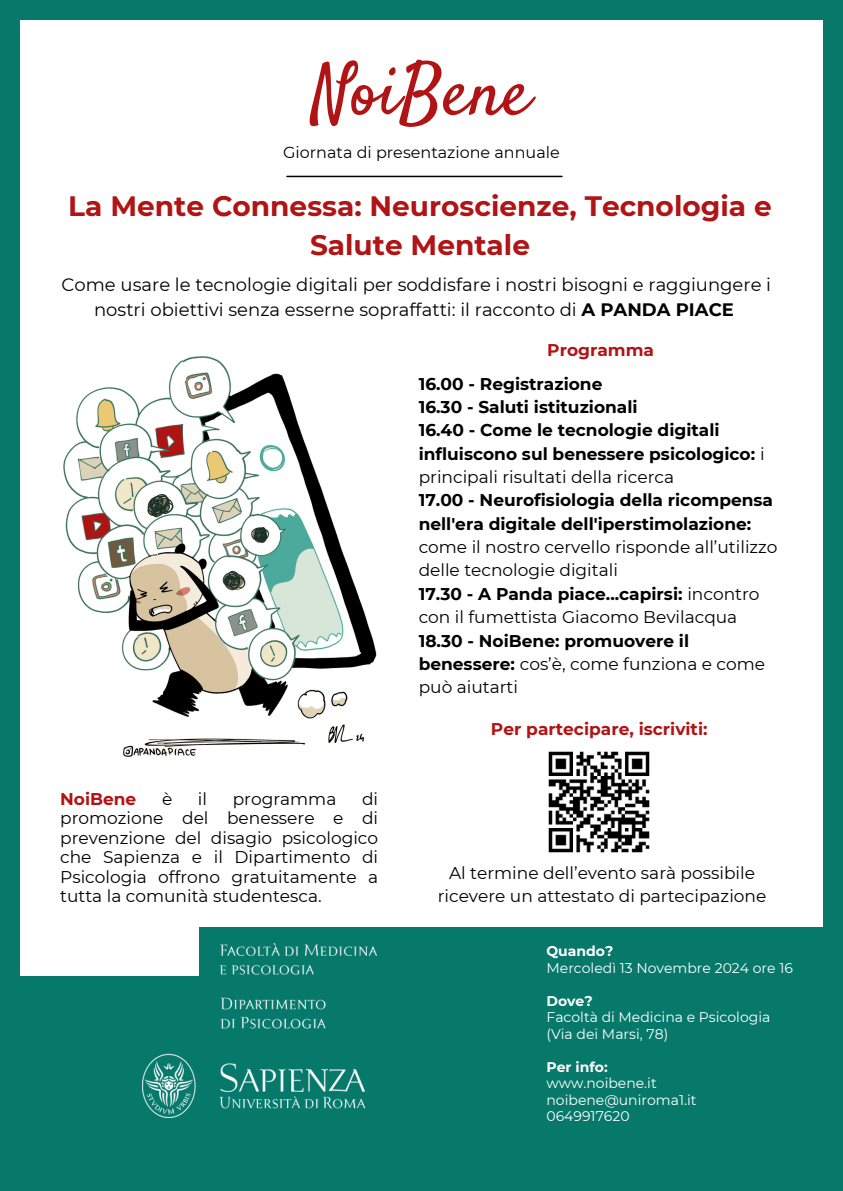
<style>
.page{position:relative;width:843px;height:1191px;background:#fff}
.page>*{position:absolute;margin:0;border:0;box-sizing:border-box;transform-origin:0 0}
.t1{font:72px "Satisfy";color:#b01415}
.t2{font:700 28px/39px "Montserrat";color:#b01415;text-align:center}
.t3{font:18px/24.8px "Montserrat";color:#000;text-align:center}
.t4{font:700 17px/23.3px "Montserrat";color:#000}
.t5{font:17px/19.5px "Montserrat";color:#000;text-align:justify}
.t6{font:700 17px "Montserrat";color:#b01415}
.t7{font:16px "Montserrat";color:#000}
.t8{font:14px "Montserrat";color:#fff}
.t9{font:700 14px "Montserrat";color:#fff}
.s1{font-weight:700}
.s2{font-weight:400}
</style>
<div class="page">
<div style="left:10px;top:0;width:832px;height:20px;background:#06796b"></div>
<div style="left:822px;top:15px;width:20px;height:998px;background:#06796b"></div>
<hr style="left:287px;top:176px;width:274px;height:1px;background:#000">
<div style="left:0;top:976px;width:206px;height:214px;background:#06796b"></div>
<div style="left:199px;top:926px;width:643px;height:264px;background:#06796b"></div>
<img style="left:63px;top:356px;width:314px;height:401px">
<div style="left:0;top:0;width:20px;height:994px;background:#06796b"></div>
<img style="left:548px;top:751px;width:102px;height:102px">
<img style="left:142px;top:943px;width:234px;height:174px">
<h4 class="t1" style="left:312px;top:46px;width:219px">NoiBene</h4>
<h3 class="t7" style="left:283px;top:143px;width:278px">Giornata di presentazione annuale</h3>
<p class="t2" style="left:68px;top:186px;width:704px">La Mente Connessa: Neuroscienze, Tecnologia e<br>Salute Mentale</p>
<h3 class="t3" style="left:62px;top:272px;width:710px">Come usare le tecnologie digitali per soddisfare i nostri bisogni e raggiungere i nostri obiettivi senza esserne sopraffatti: il racconto di <span class="s1">A PANDA PIACE</span></h3>
<p class="t6" style="left:547px;top:339px;width:108px">Programma</p>
<h4 class="t4" style="left:418px;top:372px;width:360px">16.00 - Registrazione<br>16.30 - Saluti istituzionali<br>16.40 - Come le tecnologie digitali influiscono sul benessere psicologico: <span class="s2">i principali risultati della ricerca<br></span>17.00 - Neurofisiologia della ricompensa nell'era digitale dell'iperstimolazione: <span class="s2">come il nostro cervello risponde all’utilizzo delle tecnologie digitali<br></span>17.30 - A Panda piace...capirsi: <span class="s2">incontro con il fumettista Giacomo Bevilacqua </span>18.30 - NoiBene: promuovere il benessere: <span class="s2">cos’è, come funziona e come può aiutarti</span></h4>
<h2 class="t6" style="left:60px;top:788px;width:78px">NoiBene</h2>
<h2 class="t5" style="left:162px;top:788px;width:12px">è</h2>
<h2 class="t5" style="left:198px;top:788px;width:11px">il</h2>
<h2 class="t5" style="left:233px;top:788px;width:105px">programma</h2>
<h2 class="t5" style="left:60px;top:788px;width:319px;text-indent:302px">di promozione del benessere e di prevenzione del disagio psicologico che Sapienza e il Dipartimento di Psicologia offrono gratuitamente a tutta la comunità studentesca.</h2>
<p class="t6" style="left:491px;top:718px;width:218px">Per partecipare, iscriviti:</p>
<h4 class="t5" style="left:437px;top:861px;width:330px;line-height:23.2px;text-align:center">Al termine dell’evento sarà possibile ricevere un attestato di partecipazione</h4>
<h4 class="t9" style="left:546px;top:942px;width:68px">Quando?</h4>
<p class="t8" style="left:546px;top:959px;width:248px">Mercoledì 13 Novembre 2024 ore 16</p>
<p class="t9" style="left:546px;top:992px;width:48px">Dove?</p>
<p class="t8" style="left:546px;top:1008px;width:225px">Facoltà di Medicina e Psicologia</p>
<p class="t8" style="left:546px;top:1025px;width:123px">(Via dei Marsi, 78)</p>
<p class="t9" style="left:546px;top:1058px;width:63px">Per info:</p>
<p class="t8" style="left:546px;top:1074px;width:112px">www.noibene.it</p>
<p class="t8" style="left:546px;top:1091px;width:151px">noibene@uniroma1.it</p>
<p class="t8" style="left:546px;top:1107px;width:85px">0649917620</p>
</div>
